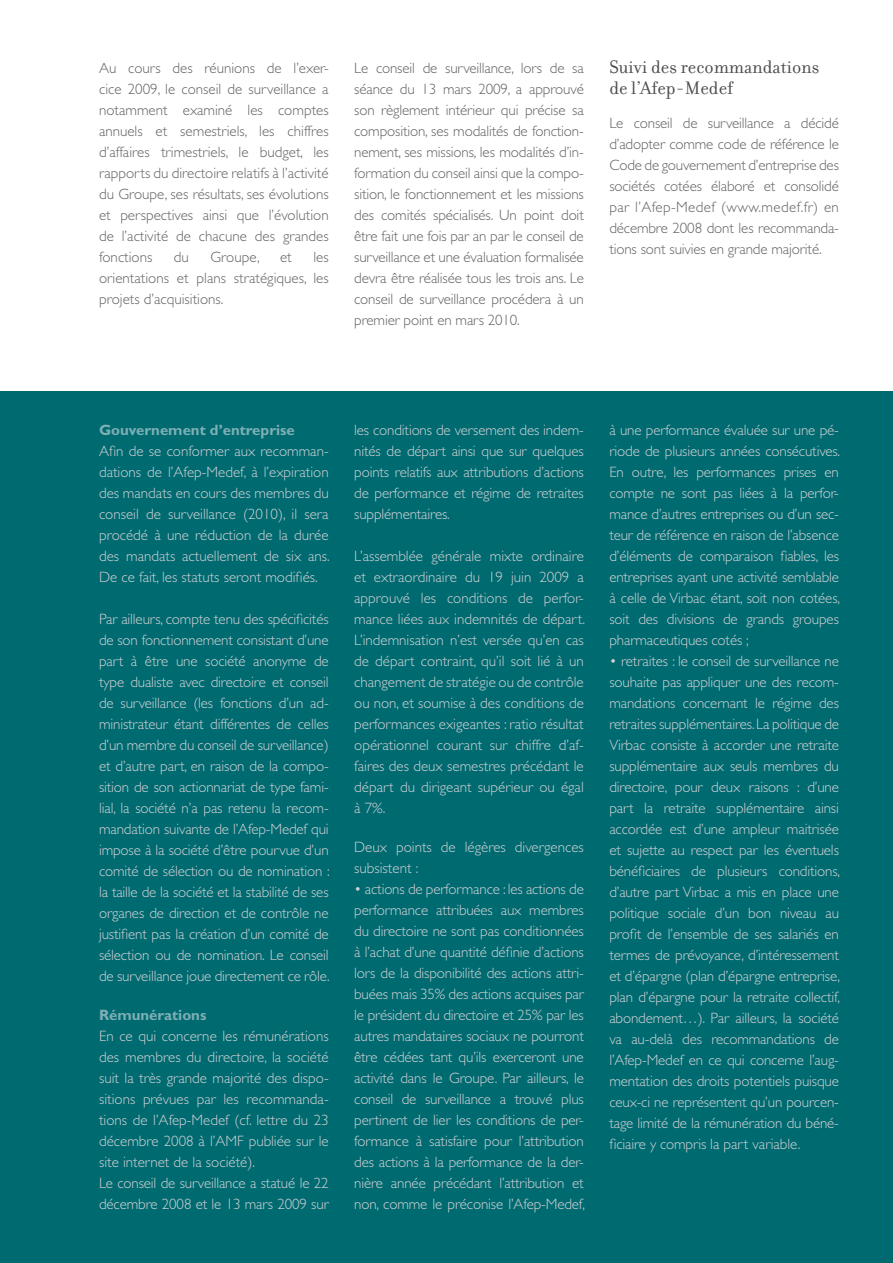
<style>
.page{position:relative;width:893px;height:1263px;background:#fff}
.page>*{position:absolute;margin:0;border:0;box-sizing:border-box;transform-origin:0 0}
.t1{font:19.5px/21px "Filosofia";color:#4b4c4d}
.t2{font:300 15px/21px "Gill Sans";color:#d1d2d4;text-align:justify}
.t3{font:300 15px/21px "Gill Sans";color:#636366;text-align:justify}
.s1{font-weight:700;color:#7dafb4}
</style>
<div class="page">
<div style="left:0;top:391px;width:893px;height:872px;background:#006a71"></div>
<p class="t3" style="left:99px;top:57px;width:231px">Au cours des réunions de l’exer&shy;cice 2009, le conseil de surveillance a notamment examiné les comptes annuels et semestriels, les chiffres d’affaires trimestriels, le budget, les rapports du directoire relatifs à l’activité du Groupe, ses résultats, ses évolutions et perspectives ainsi que l’évolution de l’activité de chacune des grandes fonctions</p>
<p class="t3" style="left:174px;top:246px;width:16px">du</p>
<p class="t3" style="left:211px;top:246px;width:51px">Groupe,</p>
<p class="t3" style="left:280px;top:246px;width:13px">et</p>
<p class="t3" style="left:99px;top:246px;width:231px;text-indent:214px">les orientations et plans stratégiques, les projets d’acquisitions.</p>
<p class="t3" style="left:354px;top:57px;width:231px">Le conseil de surveillance, lors de sa séance du 13 mars 2009, a approuvé son règlement intérieur qui précise sa composition, ses modalités de fonction&shy;nement, ses missions, les modalités d’in&shy;formation du conseil ainsi que la compo&shy;sition, le fonctionnement et les missions des comités spécialisés. Un point doit être fait une fois par an par le conseil de surveillance et une évaluation formalisée devra être réalisée tous les trois ans. Le conseil de surveillance procédera à un premier point en mars 2010.</p>
<p class="t1" style="left:609px;top:57px;width:211px">Suivi des recommandations de l’Afep-Medef</p>
<p class="t3" style="left:609px;top:113px;width:231px">Le conseil de surveillance a décidé d’adopter comme code de référence le Code de gouvernement d’entreprise des sociétés cotées élaboré et consolidé par l’Afep-Medef (www.medef.fr) en décembre 2008 dont les recommanda&shy;tions sont suivies en grande majorité.</p>
<p class="t2" style="left:99px;top:420px;width:232px;text-align:left"><span class="s1">Gouvernement d’entreprise<br></span>Afin de se conformer aux recomman&shy;dations de l’Afep-Medef, à l’expiration des mandats en cours des membres du conseil de surveillance (2010), il sera procédé à une réduction de la durée des mandats actuellement de six ans.<br>De ce fait, les statuts seront modifiés.</p>
<p class="t2" style="left:99px;top:609px;width:232px">Par ailleurs, compte tenu des spécificités de son fonctionnement consistant d’une part à être une société anonyme de type dualiste avec directoire et conseil de surveillance (les fonctions d’un ad&shy;ministrateur étant différentes de celles d’un membre du conseil de surveillance) et d’autre part, en raison de la compo&shy;sition de son actionnariat de type fami&shy;lial, la société n’a pas retenu la recom&shy;mandation suivante de l’Afep-Medef qui impose à la société d’être pourvue d’un comité de sélection ou de nomination : la taille de la société et la stabilité de ses organes de direction et de contrôle ne justifient pas la création d’un comité de sélection ou de nomination. Le conseil de surveillance joue directement ce rôle.</p>
<p class="t2" style="left:99px;top:1005px;width:231px;text-align:left"><span class="s1">Rémunérations<br></span>En ce qui concerne les rémunérations des membres du directoire, la société suit la très grande majorité des dispo&shy;sitions prévues par les recommanda&shy;tions de l’Afep-Medef (cf. lettre du 23 décembre 2008 à l’AMF publiée sur le site internet de la société).<br>Le conseil de surveillance a statué le 22 décembre 2008 et le 13 mars 2009 sur</p>
<p class="t2" style="left:354px;top:420px;width:231px">les conditions de versement des indem&shy;nités de départ ainsi que sur quelques points relatifs aux attributions d’actions de performance et régime de retraites supplémentaires.</p>
<p class="t2" style="left:354px;top:546px;width:232px">L’assemblée générale mixte ordinaire et extraordinaire du 19 juin 2009 a approuvé les conditions de perfor&shy;mance liées aux indemnités de départ.<br>L’indemnisation n’est versée qu’en cas de départ contraint, qu’il soit lié à un changement de stratégie ou de contrôle ou non, et soumise à des conditions de performances exigeantes : ratio résultat opérationnel courant sur chiffre d’af&shy;faires des deux semestres précédant le départ du dirigeant supérieur ou égal à 7%.</p>
<p class="t2" style="left:354px;top:837px;width:231px">Deux points de légères divergences subsistent :</p>
<p class="t2" style="left:354px;top:879px;width:232px">• actions de performance : les actions de performance attribuées aux membres du directoire ne sont pas conditionnées à l’achat d’une quantité définie d’actions lors de la disponibilité des actions attri&shy;buées mais 35% des actions acquises par le président du directoire et 25% par les autres mandataires sociaux ne pourront être cédées tant qu’ils exerceront une activité dans le Groupe. Par ailleurs, le conseil de surveillance a trouvé plus pertinent de lier les conditions de per&shy;formance à satisfaire pour l’attribution des actions à la performance de la der&shy;nière année précédant l’attribution et non, comme le préconise l’Afep-Medef,</p>
<p class="t2" style="left:609px;top:420px;width:232px">à une performance évaluée sur une pé&shy;riode de plusieurs années consécutives.<br>En outre, les performances prises en compte ne sont pas liées à la perfor&shy;mance d’autres entreprises ou d’un sec&shy;teur de référence en raison de l’absence d’éléments de comparaison fiables, les entreprises ayant une activité semblable à celle de Virbac étant, soit non cotées, soit des divisions de grands groupes pharmaceutiques cotés ;</p>
<p class="t2" style="left:609px;top:651px;width:232px">• retraites : le conseil de surveillance ne souhaite pas appliquer une des recom&shy;mandations concernant le régime des retraites supplémentaires. La politique de Virbac consiste à accorder une retraite supplémentaire aux seuls membres du directoire, pour deux raisons : d’une part la retraite supplémentaire ainsi accordée est d’une ampleur maitrisée et sujette au respect par les éventuels bénéficiaires de plusieurs conditions, d’autre part Virbac a mis en place une politique sociale d’un bon niveau au profit de l’ensemble de ses salariés en termes de prévoyance, d’intéressement et d’épargne (plan d’épargne entreprise, plan d’épargne pour la retraite collectif, abondement…). Par ailleurs, la société va au-delà des recommandations de l’Afep-Medef en ce qui concerne l’aug&shy;mentation des droits potentiels puisque ceux-ci ne représentent qu’un pourcen&shy;tage limité de la rémunération du béné&shy;ficiaire y compris la part variable.</p>
</div>
